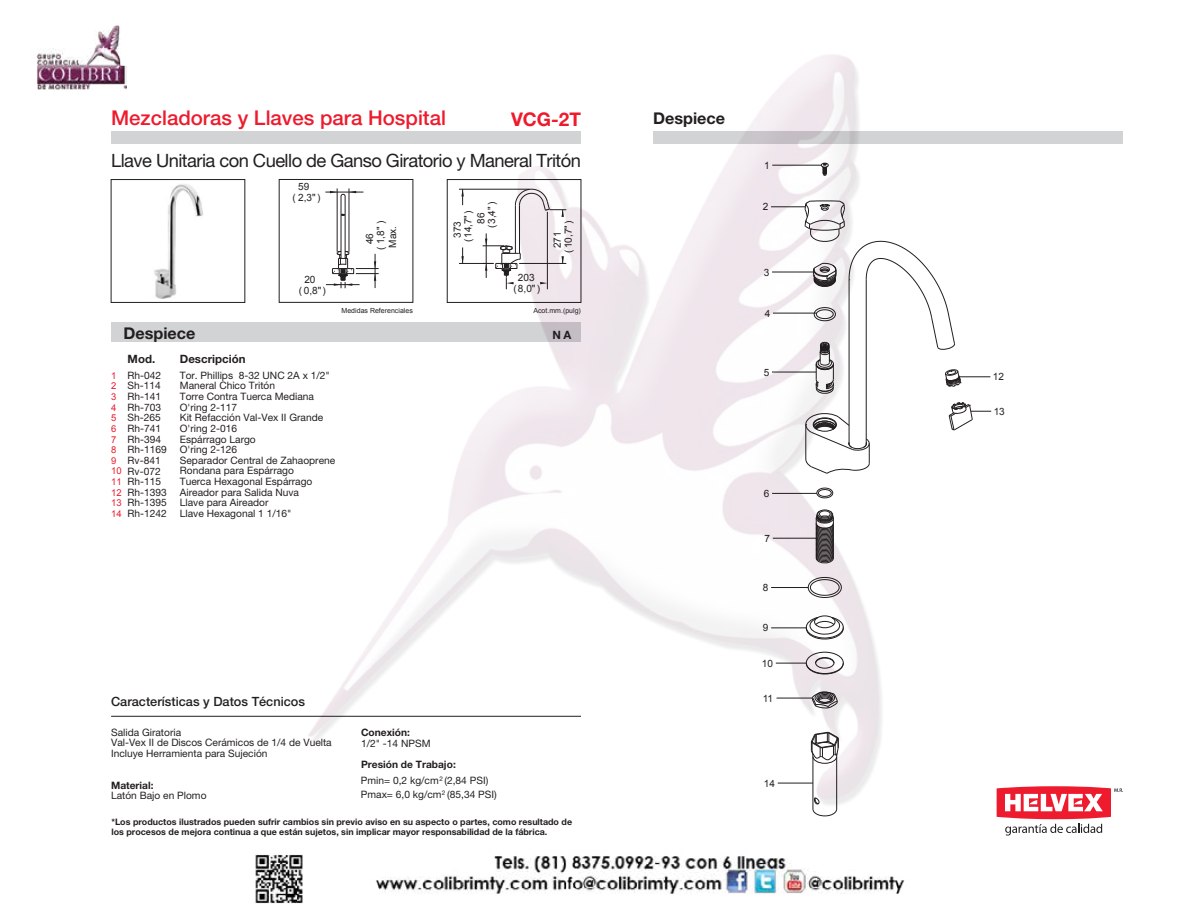
<style>
.page{position:relative;width:1188px;height:918px;background:#fff}
.page>*{position:absolute;margin:0;border:0;box-sizing:border-box;transform-origin:0 0}
.t1{font:500 20.4px "Helvetica Neue";color:#ed1b2d}
.t2{font:700 18.9px "Helvetica Neue";color:#ed1b2d}
.t3{font:18.3px "Helvetica Neue";letter-spacing:-.03em;color:#231f20}
.t4{font:700 16.2px "Helvetica Neue";color:#231f20}
.t5{font:500 12.75px "Helvetica Neue";color:#231f20}
.t6{font:700 11.55px "Helvetica Neue";color:#231f20}
.t7{font:10.2px/10.6px "Helvetica Neue";color:#231f20}
.t8{font:700 10.2px "Helvetica Neue";color:#231f20}
.t9{font:10.05px/10.8px "Arial";color:#231f20}
.t10{font:9.45px/10.6px "Arial";color:#ed1b2d}
.t11{font:700 9px/10.6px "Helvetica Neue";color:#231f20}
.t12{font:7.05px "Arial";color:#231f20}
.t13{font:6.45px "Helvetica Neue";color:#231f20}
</style>
<div class="page">
<img style="left:767px;top:55px;width:91px;height:47px">
<img style="left:255px;top:854px;width:650px;height:50px">
<img style="left:37px;top:25px;width:89px;height:65px">
<img style="left:154px;top:184px;width:49px;height:115px">
<div style="left:111px;top:322px;width:470px;height:20px;background:#d1d3d4"></div>
<div style="left:111px;top:131px;width:470px;height:12px;background:#d1d3d4"></div>
<div style="left:111px;top:179px;width:134px;height:124px;border:1px solid #231f20"></div>
<div style="left:279px;top:179px;width:134px;height:124px;border:1px solid #231f20"></div>
<div style="left:447px;top:179px;width:134px;height:124px;border:1px solid #231f20"></div>
<svg style="left:653px;top:131px;width:470px;height:12px;background:#cecfd0"></svg>
<hr style="left:111px;top:716px;width:470px;height:1px;background:#231f20">
<svg style="left:997px;top:786px;width:126px;height:50px"></svg>
<hr style="left:772px;top:165px;width:49px;height:1px;background:#231f20">
<hr style="left:777px;top:698px;width:35px;height:1px;background:#231f20">
<hr style="left:772px;top:272px;width:42px;height:1px;background:#231f20">
<hr style="left:773px;top:538px;width:44px;height:1px;background:#231f20">
<hr style="left:773px;top:313px;width:44px;height:1px;background:#231f20">
<hr style="left:771px;top:587px;width:37px;height:1px;background:#231f20">
<hr style="left:778px;top:783px;width:35px;height:1px;background:#231f20">
<hr style="left:959px;top:377px;width:31px;height:1px;background:#231f20">
<hr style="left:771px;top:207px;width:34px;height:1px;background:#231f20">
<hr style="left:776px;top:663px;width:30px;height:1px;background:#231f20">
<hr style="left:771px;top:628px;width:35px;height:1px;background:#231f20">
<hr style="left:772px;top:372px;width:44px;height:1px;background:#231f20">
<hr style="left:772px;top:493px;width:45px;height:1px;background:#231f20">
<svg style="left:804px;top:413px;width:66px;height:61px"></svg>
<hr style="left:866px;top:280px;width:1px;height:164px;background:#231f20">
<hr style="left:849px;top:280px;width:1px;height:164px;background:#231f20">
<svg style="left:821px;top:163px;width:7px;height:13px"></svg>
<div style="left:815px;top:657px;width:19px;height:11px;border:1px solid #231f20;border-radius:50%"></div>
<div style="left:806px;top:652px;width:37px;height:22px;border:1px solid #231f20;border-radius:50%"></div>
<svg style="left:806px;top:658px;width:38px;height:17px"></svg>
<svg style="left:808px;top:577px;width:34px;height:21px"></svg>
<svg style="left:817px;top:488px;width:16px;height:10px"></svg>
<div style="left:814px;top:616px;width:21px;height:12px;border:1px solid #231f20;border-radius:50%"></div>
<svg style="left:806px;top:617px;width:39px;height:23px"></svg>
<svg style="left:812px;top:692px;width:26px;height:16px"></svg>
<div style="left:818px;top:694px;width:14px;height:9px;border:1px solid #231f20;border-radius:50%"></div>
<div style="left:818px;top:510px;width:14px;height:8px;border:1px solid #231f20;border-radius:50%"></div>
<svg style="left:816px;top:511px;width:18px;height:52px"></svg>
<svg style="left:805px;top:201px;width:156px;height:193px"></svg>
<svg style="left:813px;top:798px;width:24px;height:19px"></svg>
<hr style="left:836px;top:756px;width:1px;height:53px;background:#231f20">
<hr style="left:813px;top:756px;width:1px;height:53px;background:#231f20">
<svg style="left:811px;top:732px;width:28px;height:32px"></svg>
<svg style="left:949px;top:402px;width:42px;height:29px"></svg>
<hr style="left:519px;top:205px;width:1px;height:48px;background:#231f20">
<hr style="left:515px;top:205px;width:1px;height:48px;background:#231f20">
<hr style="left:345px;top:215px;width:1px;height:43px;background:#231f20">
<hr style="left:341px;top:215px;width:1px;height:43px;background:#231f20">
<svg style="left:540px;top:282px;width:7px;height:2px"></svg>
<hr style="left:547px;top:212px;width:1px;height:77px;background:#231f20">
<svg style="left:330px;top:191px;width:26px;height:25px"></svg>
<hr style="left:337px;top:188px;width:1px;height:64px;background:#231f20">
<hr style="left:349px;top:188px;width:1px;height:64px;background:#231f20">
<hr style="left:325px;top:192px;width:38px;height:1px;background:#231f20">
<hr style="left:459px;top:263px;width:35px;height:1px;background:#231f20">
<hr style="left:459px;top:189px;width:70px;height:1px;background:#231f20">
<svg style="left:461px;top:247px;width:3px;height:16px"></svg>
<svg style="left:461px;top:189px;width:3px;height:16px"></svg>
<hr style="left:519px;top:263px;width:47px;height:1px;background:#231f20">
<svg style="left:561px;top:256px;width:3px;height:7px"></svg>
<svg style="left:515px;top:189px;width:51px;height:28px"></svg>
<svg style="left:483px;top:239px;width:38px;height:50px"></svg>
<hr style="left:486px;top:233px;width:1px;height:45px;background:#231f20">
<svg style="left:332px;top:251px;width:47px;height:37px"></svg>
<hr style="left:326px;top:284px;width:34px;height:1px;background:#231f20">
<h1 class="t1" style="left:111px;top:106px;width:336px">Mezcladoras y Llaves para Hospital</h1>
<h2 class="t2" style="left:511px;top:107px;width:71px">VCG-2T</h2>
<h3 class="t3" style="left:111px;top:149px;width:471px">Llave Unitaria con Cuello de Ganso Giratorio y Maneral Tritón</h3>
<p class="t9" style="left:293px;top:181px;width:29px;text-align:center">59<br>( 2,3")</p>
<p class="t9" style="left:299px;top:274px;width:29px;text-align:center">20<br>( 0,8")</p>
<p class="t9" style="left:364px;top:250px;width:31px;text-indent:6px;rotate:-90deg">46<br>( 1,8" )</p>
<p class="t9" style="left:387px;top:248px;width:23px;rotate:-90deg">Max.</p>
<p class="t9" style="left:475px;top:228px;width:28px;text-indent:4px;rotate:-90deg">86 (3,4")</p>
<p class="t9" style="left:452px;top:242px;width:34px;text-indent:4px;rotate:-90deg">373 (14,7")</p>
<p class="t9" style="left:552px;top:253px;width:34px;text-indent:4px;rotate:-90deg">271 (10,7")</p>
<p class="t9" style="left:514px;top:272px;width:28px;text-align:center">203 (8,0")</p>
<p class="t12" style="left:342px;top:306px;width:73px">Medidas Referenciales</p>
<p class="t12" style="left:533px;top:306px;width:49px">Acot.mm.(pulg)</p>
<h3 class="t4" style="left:123px;top:323px;width:73px">Despiece</h3>
<p class="t6" style="left:128px;top:352px;width:29px">Mod.</p>
<p class="t6" style="left:180px;top:352px;width:67px">Descripción</p>
<p class="t7" style="left:128px;top:370px;width:35px">Rh-042</p>
<p class="t7" style="left:180px;top:370px;width:152px">Tor. Phillips 8-32 UNC 2A x 1/2"</p>
<p class="t7" style="left:128px;top:380px;width:35px">Sh-114</p>
<p class="t7" style="left:180px;top:380px;width:97px">Maneral Chico Tritón</p>
<p class="t7" style="left:128px;top:391px;width:35px">Rh-141</p>
<p class="t7" style="left:180px;top:391px;width:136px">Torre Contra Tuerca Mediana</p>
<p class="t7" style="left:128px;top:402px;width:35px">Rh-703</p>
<p class="t7" style="left:180px;top:402px;width:59px">O'ring 2-117</p>
<p class="t7" style="left:128px;top:412px;width:35px">Sh-265</p>
<p class="t7" style="left:180px;top:412px;width:145px">Kit Refacción Val-Vex II Grande</p>
<p class="t7" style="left:128px;top:423px;width:35px">Rh-741</p>
<p class="t7" style="left:180px;top:423px;width:59px">O'ring 2-016</p>
<p class="t7" style="left:128px;top:434px;width:35px">Rh-394</p>
<p class="t7" style="left:180px;top:433px;width:77px">Espárrago Largo</p>
<p class="t7" style="left:128px;top:444px;width:41px">Rh-1169</p>
<p class="t7" style="left:180px;top:444px;width:59px">O'ring 2-126</p>
<p class="t7" style="left:128px;top:455px;width:35px">Rv-841</p>
<p class="t7" style="left:180px;top:455px;width:157px">Separador Central de Zahaoprene</p>
<p class="t7" style="left:128px;top:465px;width:35px">Rv-072</p>
<p class="t7" style="left:180px;top:465px;width:116px">Rondana para Espárrago</p>
<p class="t7" style="left:128px;top:476px;width:35px">Rh-115</p>
<p class="t7" style="left:180px;top:476px;width:134px">Tuerca Hexagonal Espárrago</p>
<p class="t7" style="left:128px;top:487px;width:41px">Rh-1393</p>
<p class="t7" style="left:180px;top:487px;width:121px">Aireador para Salida Nuva</p>
<p class="t7" style="left:128px;top:497px;width:41px">Rh-1395</p>
<p class="t7" style="left:180px;top:497px;width:90px">Llave para Aireador</p>
<p class="t7" style="left:128px;top:508px;width:41px">Rh-1242</p>
<p class="t7" style="left:180px;top:508px;width:113px">Llave Hexagonal 1 1/16"</p>
<p class="t10" style="left:111px;top:370px;width:12px">1<br>2<br>3<br>4<br>5<br>6<br>7<br>8<br>9<br>10<br>11<br>12<br>13<br>14</p>
<p class="t6" style="left:553px;top:327px;width:20px">NA</p>
<p class="t5" style="left:111px;top:693px;width:195px">Características y Datos Técnicos</p>
<p class="t7" style="left:111px;top:727px;width:222px">Salida Giratoria<br>Val-Vex II de Discos Cerámicos de 1/4 de Vuelta<br>Incluye Herramienta para Sujeción</p>
<p class="t8" style="left:111px;top:779px;width:44px">Material:</p>
<p class="t7" style="left:111px;top:790px;width:97px">Latón Bajo en Plomo</p>
<p class="t8" style="left:361px;top:726px;width:50px">Conexión:</p>
<p class="t7" style="left:361px;top:738px;width:71px">1/2" -14 NPSM</p>
<p class="t8" style="left:361px;top:758px;width:96px">Presión de Trabajo:</p>
<p class="t13" style="left:439px;top:775px;width:5px">2</p>
<p class="t7" style="left:361px;top:789px;width:137px">Pmax= 6,0 kg/cm (85,34 PSI)</p>
<p class="t7" style="left:361px;top:775px;width:129px">Pmin= 0,2 kg/cm (2,84 PSI)</p>
<p class="t13" style="left:442px;top:788px;width:5px">2</p>
<p class="t11" style="left:111px;top:816px;width:462px">*Los productos ilustrados pueden sufrir cambios sin previo aviso en su aspecto o partes, como resultado de los procesos de mejora continua a que están sujetos, sin implicar mayor responsabilidad de la fábrica.</p>
<h3 class="t4" style="left:653px;top:108px;width:73px">Despiece</h3>
<p class="t9" style="left:764px;top:160px;width:7px">1</p>
<p class="t9" style="left:763px;top:201px;width:7px">2</p>
<p class="t9" style="left:764px;top:267px;width:7px">3</p>
<p class="t9" style="left:765px;top:308px;width:7px">4</p>
<p class="t9" style="left:764px;top:367px;width:7px">5</p>
<p class="t9" style="left:764px;top:488px;width:7px">6</p>
<p class="t9" style="left:765px;top:533px;width:7px">7</p>
<p class="t9" style="left:763px;top:582px;width:7px">8</p>
<p class="t9" style="left:763px;top:622px;width:7px">9</p>
<p class="t9" style="left:762px;top:658px;width:13px">10</p>
<p class="t9" style="left:763px;top:693px;width:12px">11</p>
<p class="t9" style="left:764px;top:778px;width:13px">14</p>
<p class="t9" style="left:993px;top:371px;width:13px">12</p>
<p class="t9" style="left:994px;top:406px;width:13px">13</p>
</div>
